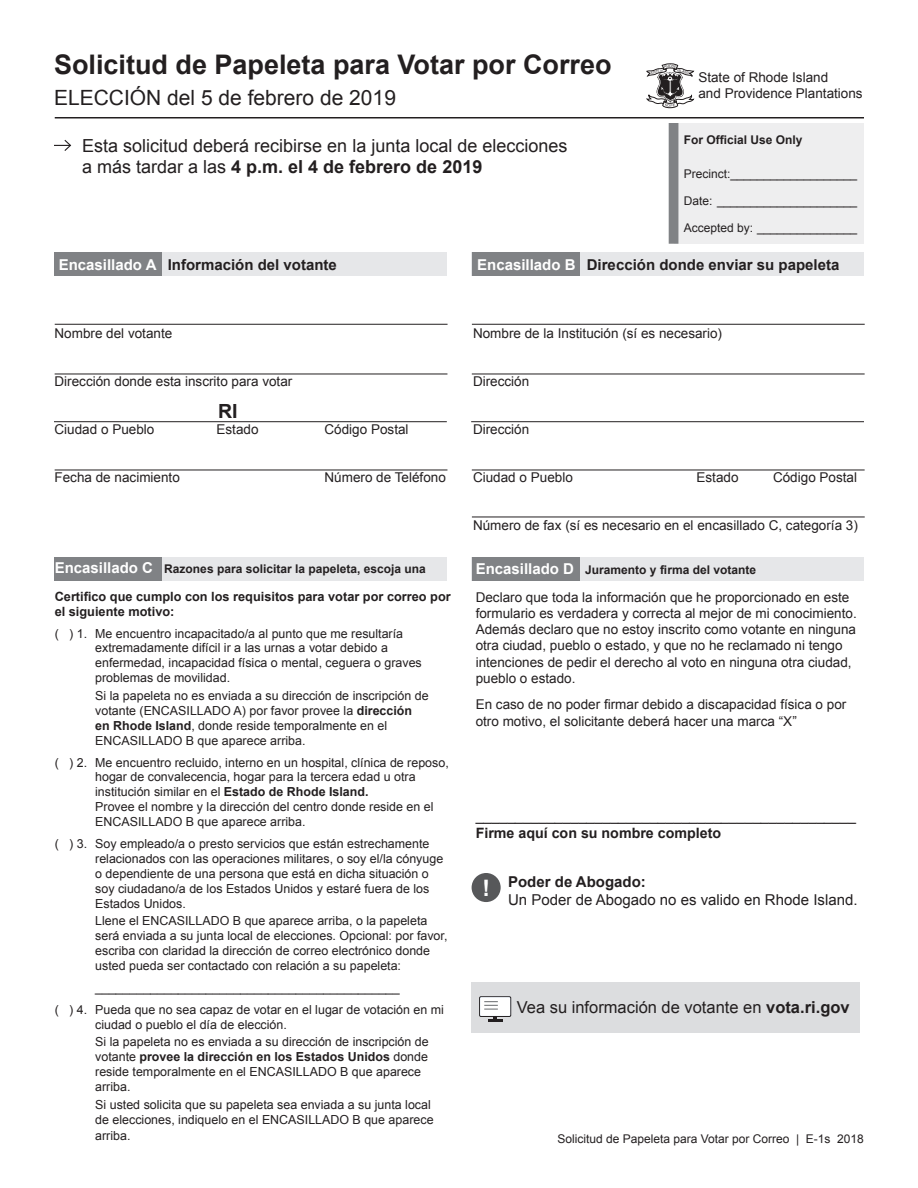
<style>
.page{position:relative;width:918px;height:1188px;background:#fff}
.page>*{position:absolute;margin:0;border:0;box-sizing:border-box;transform-origin:0 0}
.t1{font:700 27px "Arial";color:#231f20}
.t2{font:700 22.65px "Arial";color:#fff}
.t3{font:21px "Arial";color:#231f20}
.items_on_box{font:700 19.5px "Arial";color:#231f20}
.t4{font:18px/21.6px "Arial";color:#231f20}
.t5{font:16.5px "Arial";color:#231f20}
.items_on_box-2{font:700 15px "Arial";color:#231f20}
.items_on_box-3{font:15px/18px "Arial";color:#231f20}
.t6{font:14.25px/17.1px "Arial";color:#231f20}
.items_on_box-4{font:13.5px/16.2px "Arial";color:#231f20}
.BOX_subhead{font:700 12.75px/15.3px "Arial";color:#231f20}
.indent_text_on_box_C{font:12.45px/15px "Arial";color:#231f20}
.items_on_box-5{font:12px "Arial";color:#231f20}
.items_on_box-6{font:700 12px "Arial";color:#231f20}
.s1{font-weight:700}
.s2{color:#fff}
.s3{font-size:15px;color:#fff}
</style>
<div class="page">
<div style="left:54px;top:557px;width:392px;height:23px;background:#e6e7e9"></div>
<div style="left:55px;top:557px;width:107px;height:23px;background:#808285"></div>
<div style="left:472px;top:557px;width:392px;height:23px;background:#e6e7e9"></div>
<div style="left:472px;top:557px;width:108px;height:23px;background:#808285"></div>
<div style="left:54px;top:252px;width:392px;height:24px;background:#e6e7e9"></div>
<div style="left:472px;top:252px;width:392px;height:24px;background:#e6e7e9"></div>
<div style="left:55px;top:252px;width:107px;height:24px;background:#808285"></div>
<div style="left:472px;top:252px;width:108px;height:24px;background:#808285"></div>
<hr style="left:55px;top:324px;width:393px;height:1px;background:#231f20">
<hr style="left:472px;top:324px;width:393px;height:1px;background:#231f20">
<hr style="left:55px;top:374px;width:392px;height:1px;background:#231f20">
<hr style="left:472px;top:374px;width:393px;height:1px;background:#231f20">
<hr style="left:54px;top:421px;width:393px;height:1px;background:#231f20">
<hr style="left:471px;top:421px;width:393px;height:1px;background:#231f20">
<hr style="left:55px;top:470px;width:392px;height:1px;background:#231f20">
<hr style="left:472px;top:470px;width:393px;height:1px;background:#231f20">
<hr style="left:472px;top:517px;width:393px;height:1px;background:#231f20">
<div style="left:674px;top:123px;width:189px;height:121px;background:#eeeeef"></div>
<div style="left:669px;top:123px;width:9px;height:121px;background:#808285"></div>
<hr style="left:55px;top:117px;width:809px;height:1px;background:#231f20">
<svg style="left:54px;top:139px;width:18px;height:12px"></svg>
<div style="left:472px;top:873px;width:29px;height:29px;background:#57585a;border-radius:50%"></div>
<div style="left:472px;top:983px;width:388px;height:50px;background:#dcdddf"></div>
<div style="left:479px;top:996px;width:32px;height:21px;border:1px solid #231f20"></div>
<div style="left:480px;top:997px;width:30px;height:19px;background:#fff"></div>
<svg style="left:493px;top:1016px;width:5px;height:3px"></svg>
<hr style="left:488px;top:1019px;width:15px;height:3px;background:#231f20">
<svg style="left:484px;top:1001px;width:14px;height:9px"></svg>
<svg style="left:646px;top:63px;width:48px;height:46px"></svg>
<p class="t1" style="left:54px;top:46px;width:559px">Solicitud de Papeleta para Votar por Correo</p>
<p class="t3" style="left:54px;top:84px;width:344px">ELECCIÓN del 5 de febrero de 2019</p>
<p class="t4" style="left:82px;top:135px;width:487px">Esta solicitud deberá recibirse en la junta local de elecciones a más tardar a las <span class="s1">4 p.m. el 4 de febrero de 2019</span></p>
<p class="items_on_box-4" style="left:698px;top:69px;width:166px">State of Rhode Island<br>and Providence Plantations</p>
<p class="items_on_box-6" style="left:684px;top:132px;width:120px">For Official Use Only</p>
<p class="items_on_box-5" style="left:684px;top:165px;width:175px">Precinct:___________________</p>
<p class="items_on_box-5" style="left:684px;top:192px;width:175px">Date: _____________________</p>
<p class="items_on_box-5" style="left:684px;top:219px;width:175px">Accepted by: _______________</p>
<p class="items_on_box-2" style="left:59px;top:254px;width:280px"><span class="s2">Encasillado A</span> Información del votante</p>
<p class="items_on_box-4" style="left:55px;top:325px;width:119px">Nombre del votante</p>
<p class="items_on_box-4" style="left:55px;top:373px;width:239px">Dirección donde esta inscrito para votar</p>
<p class="items_on_box-4" style="left:55px;top:421px;width:101px">Ciudad o Pueblo</p>
<p class="items_on_box-4" style="left:217px;top:421px;width:44px">Estado</p>
<p class="items_on_box-4" style="left:325px;top:421px;width:86px">Código Postal</p>
<p class="items_on_box-4" style="left:55px;top:469px;width:127px">Fecha de nacimiento</p>
<p class="items_on_box-4" style="left:325px;top:469px;width:123px">Número de Teléfono</p>
<p class="items_on_box" style="left:218px;top:398px;width:21px">RI</p>
<p class="items_on_box-6" style="left:55px;top:561px;width:373px"><span class="s3">Encasillado C</span> Razones para solicitar la papeleta, escoja una</p>
<p class="BOX_subhead" style="left:55px;top:589px;width:398px">Certifico que cumplo con los requisitos para votar por correo por el siguiente motivo:</p>
<p class="indent_text_on_box_C" style="left:95px;top:626px;width:328px;text-indent:-40px">( ) 1. Me encuentro incapacitado/a al punto que me resultaría extremadamente difícil ir a las urnas a votar debido a enfermedad, incapacidad física o mental, ceguera o graves problemas de movilidad.</p>
<p class="indent_text_on_box_C" style="left:95px;top:688px;width:335px">Si la papeleta no es enviada a su dirección de inscripción de votante (ENCASILLADO A) por favor provee la <span class="s1">dirección en Rhode Island</span>, donde reside temporalmente en el ENCASILLADO B que aparece arriba.</p>
<p class="indent_text_on_box_C" style="left:95px;top:755px;width:355px;text-indent:-40px">( ) 2. Me encuentro recluido, interno en un hospital, clínica de reposo, hogar de convalecencia, hogar para la tercera edad u otra institución similar en el <span class="s1">Estado de Rhode Island.<br></span>Provee el nombre y la dirección del centro donde reside en el ENCASILLADO B que aparece arriba.</p>
<p class="indent_text_on_box_C" style="left:95px;top:836px;width:350px;text-indent:-40px">( ) 3. Soy empleado/a o presto servicios que están estrechamente relacionados con las operaciones militares, o soy el/la cónyuge o dependiente de una persona que está en dicha situación o soy ciudadano/a de los Estados Unidos y estaré fuera de los Estados Unidos.</p>
<p class="indent_text_on_box_C" style="left:95px;top:914px;width:354px">Llene el ENCASILLADO B que aparece arriba, o la papeleta será enviada a su junta local de elecciones. Opcional: por favor, escriba con claridad la dirección de correo electrónico donde usted pueda ser contactado con relación a su papeleta:</p>
<p class="indent_text_on_box_C" style="left:95px;top:980px;width:306px">____________________________________________</p>
<p class="indent_text_on_box_C" style="left:95px;top:1002px;width:350px;text-indent:-40px">( ) 4. Pueda que no sea capaz de votar en el lugar de votación en mi ciudad o pueblo el día de elección.</p>
<p class="indent_text_on_box_C" style="left:95px;top:1034px;width:335px">Si la papeleta no es enviada a su dirección de inscripción de votante <span class="s1">provee la dirección en los Estados Unidos</span> donde reside temporalmente en el ENCASILLADO B que aparece arriba.</p>
<p class="indent_text_on_box_C" style="left:95px;top:1097px;width:340px">Si usted solicita que su papeleta sea enviada a su junta local de elecciones, indiquelo en el ENCASILLADO B que aparece</p>
<p class="indent_text_on_box_C" style="left:95px;top:1128px;width:37px">arriba.</p>
<p class="items_on_box-2" style="left:477px;top:255px;width:364px"><span class="s2">Encasillado B</span> Dirección donde enviar su papeleta</p>
<p class="items_on_box-4" style="left:473px;top:326px;width:251px">Nombre de la Institución (sí es necesario)</p>
<p class="items_on_box-4" style="left:473px;top:374px;width:58px">Dirección</p>
<p class="items_on_box-4" style="left:473px;top:422px;width:58px">Dirección</p>
<p class="items_on_box-4" style="left:473px;top:470px;width:101px">Ciudad o Pueblo</p>
<p class="items_on_box-4" style="left:697px;top:470px;width:44px">Estado</p>
<p class="items_on_box-4" style="left:773px;top:470px;width:86px">Código Postal</p>
<p class="items_on_box-4" style="left:473px;top:518px;width:386px">Número de fax (sí es necesario en el encasillado C, categoría 3)</p>
<p class="items_on_box-6" style="left:476px;top:561px;width:282px"><span class="s3">Encasillado D</span> Juramento y firma del votante</p>
<p class="items_on_box-4" style="left:476px;top:589px;width:383px">Declaro que toda la información que he proporcionado en este formulario es verdadera y correcta al mejor de mi conocimiento.<br>Además declaro que no estoy inscrito como votante en ninguna otra ciudad, pueblo o estado, y que no he reclamado ni tengo intenciones de pedir el derecho al voto en ninguna otra ciudad, pueblo o estado.</p>
<p class="items_on_box-4" style="left:476px;top:697px;width:372px">En caso de no poder firmar debido a discapacidad física o por otro motivo, el solicitante deberá hacer una marca “X”</p>
<p class="t6" style="left:476px;top:808px;width:382px">________________________________________________<br><span class="s1">Firme aquí con su nombre completo</span></p>
<p class="items_on_box-3" style="left:508px;top:873px;width:351px"><span class="s1">Poder de Abogado:<br></span>Un Poder de Abogado no es valido en Rhode Island.</p>
<p class="t2" style="left:482px;top:873px;width:9px">!</p>
<p class="t5" style="left:517px;top:996px;width:334px">Vea su información de votante en <span class="s1">vota.ri.gov</span></p>
<p class="items_on_box-5" style="left:557px;top:1131px;width:308px">Solicitud de Papeleta para Votar por Correo | E-1s 2018</p>
</div>
